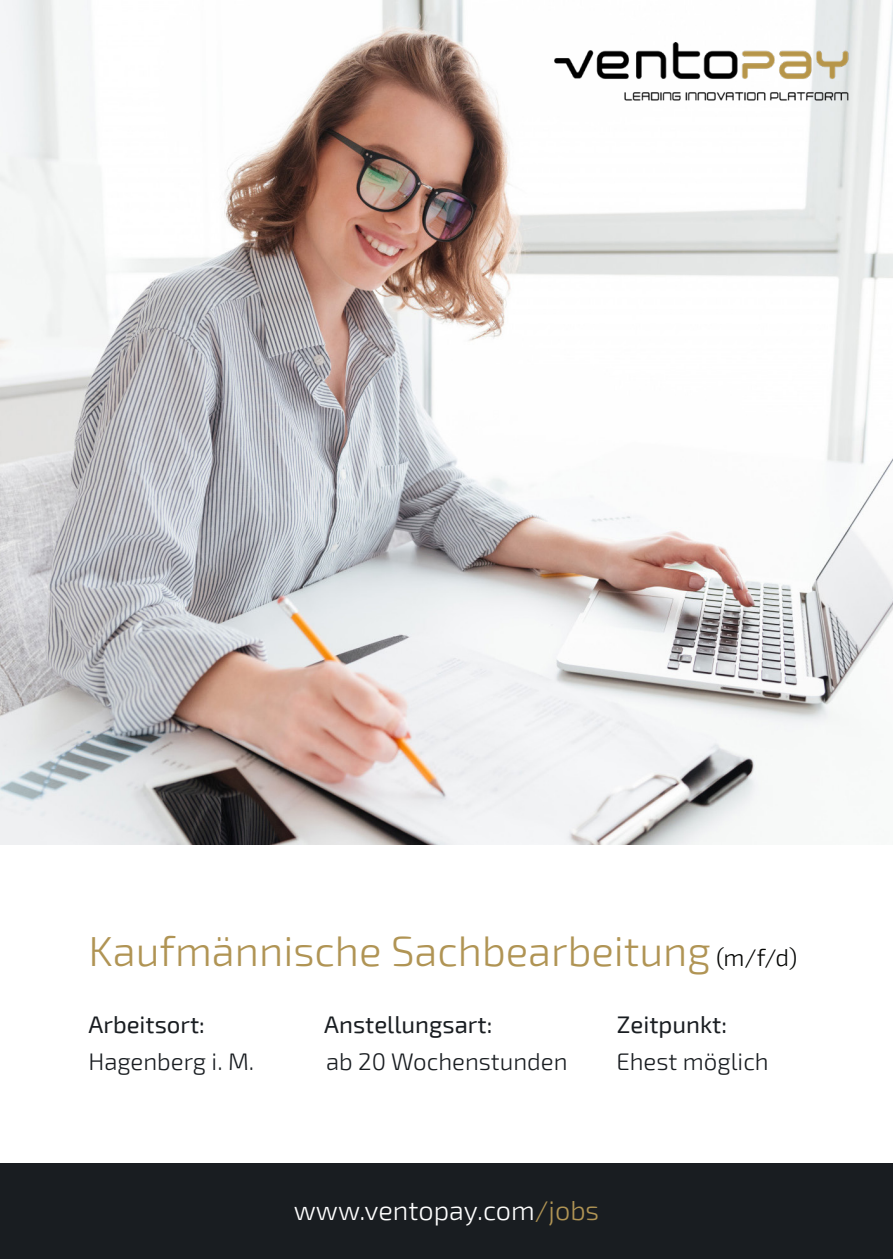
<style>
.page{position:relative;width:893px;height:1259px;background:#fff}
.page>*{position:absolute;margin:0;border:0;box-sizing:border-box;transform-origin:0 0}
.t1{font:300 42px "Exo 2";color:#b09454}
.t2{font:300 27px "Exo 2";color:#fff}
.t3{font:300 24px "Exo 2";color:#191d21}
.t4{font:24px "Exo 2";color:#191d21}
.s1{font-size:24px;color:#040503}
.s2{color:#b09454}
</style>
<div class="page">
<img style="left:0;top:0;width:893px;height:844px">
<div style="left:0;top:1163px;width:893px;height:96px;background:#191d21"></div>
<img style="left:554px;top:42px;width:298px;height:60px">
<h1 class="t1" style="left:88px;top:926px;width:710px">Kaufmännische Sachbearbeitung <span class="s1">(m/f/d)</span></h1>
<p class="t4" style="left:88px;top:1011px;width:118px">Arbeitsort:</p>
<p class="t4" style="left:324px;top:1011px;width:170px">Anstellungsart:</p>
<p class="t4" style="left:617px;top:1011px;width:112px">Zeitpunkt:</p>
<p class="t3" style="left:88px;top:1047px;width:167px">Hagenberg i. M.</p>
<p class="t3" style="left:326px;top:1047px;width:243px">ab 20 Wochenstunden</p>
<p class="t3" style="left:616px;top:1047px;width:154px">Ehest möglich</p>
<p class="t2" style="left:294px;top:1194px;width:307px">www.ventopay.com<span class="s2">/jobs</span></p>
</div>
